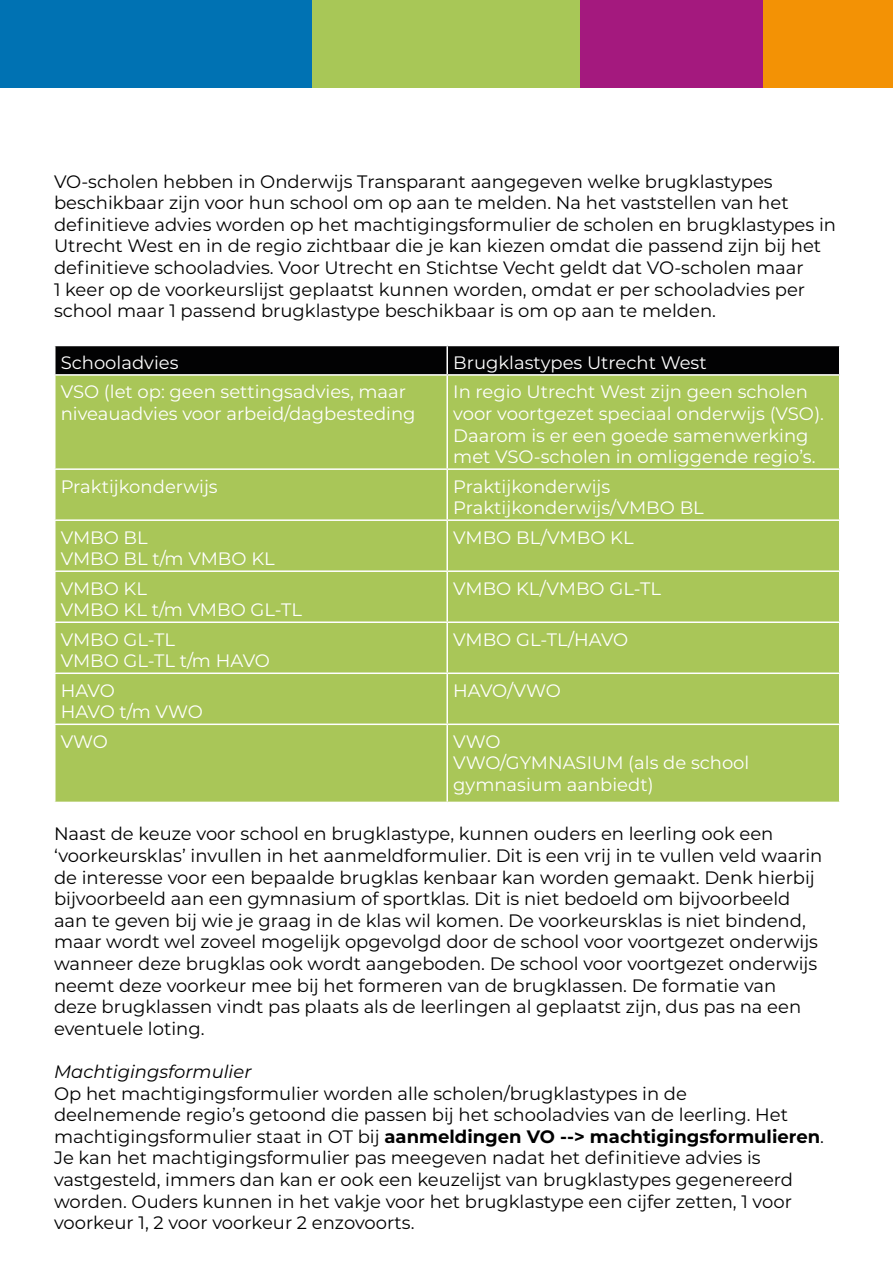
<style>
.page{position:relative;width:893px;height:1263px;background:#fff}
.page>*{position:absolute;margin:0;border:0;box-sizing:border-box;transform-origin:0 0}
.t1{font:18px/21.6px "Montserrat";color:#000}
.t2{font:18px/21.6px "Montserrat";color:#fff}
.t3{font:italic 18px "Montserrat";color:#000}
.t4{font:18px/21.6px "Montserrat";letter-spacing:-.02em;color:#fff}
.s1{font-weight:700}
</style>
<div class="page">
<div style="left:0;top:0;width:893px;height:88px;background:#f39205"></div>
<div style="left:0;top:0;width:762px;height:88px;background:#a4197e"></div>
<div style="left:0;top:0;width:580px;height:88px;background:#a8c757"></div>
<div style="left:0;top:0;width:311px;height:88px;background:#0072b3"></div>
<div style="left:56px;top:376px;width:783px;height:426px;background:#a9c658"></div>
<hr style="left:54px;top:570px;width:393px;height:2px;background:#fff">
<hr style="left:54px;top:468px;width:393px;height:2px;background:#fff">
<hr style="left:54px;top:519px;width:393px;height:2px;background:#fff">
<hr style="left:447px;top:519px;width:393px;height:2px;background:#fff">
<hr style="left:54px;top:672px;width:393px;height:2px;background:#fff">
<hr style="left:447px;top:672px;width:393px;height:2px;background:#fff">
<hr style="left:446px;top:376px;width:2px;height:92px;background:#fff">
<hr style="left:447px;top:468px;width:393px;height:2px;background:#fff">
<hr style="left:446px;top:470px;width:2px;height:49px;background:#fff">
<hr style="left:446px;top:521px;width:2px;height:49px;background:#fff">
<hr style="left:446px;top:623px;width:2px;height:49px;background:#fff">
<hr style="left:446px;top:674px;width:2px;height:49px;background:#fff">
<svg style="left:55px;top:345px;width:785px;height:29px;background:#0d0d0e"></svg>
<hr style="left:447px;top:570px;width:393px;height:2px;background:#fff">
<hr style="left:446px;top:572px;width:2px;height:49px;background:#fff">
<hr style="left:54px;top:621px;width:393px;height:2px;background:#fff">
<hr style="left:447px;top:621px;width:393px;height:2px;background:#fff">
<hr style="left:54px;top:723px;width:393px;height:2px;background:#fff">
<hr style="left:447px;top:723px;width:393px;height:2px;background:#fff">
<hr style="left:446px;top:725px;width:2px;height:77px;background:#fff">
<p class="t1" style="left:54px;top:170px;width:783px">VO-scholen hebben in Onderwijs Transparant aangegeven welke brugklastypes beschikbaar zijn voor hun school om op aan te melden. Na het vaststellen van het definitieve advies worden op het machtigingsformulier de scholen en brugklastypes in Utrecht West en in de regio zichtbaar die je kan kiezen omdat die passend zijn bij het definitieve schooladvies. Voor Utrecht en Stichtse Vecht geldt dat VO-scholen maar<br>1 keer op de voorkeurslijst geplaatst kunnen worden, omdat er per schooladvies per school maar 1 passend brugklastype beschikbaar is om op aan te melden.</p>
<p class="t2" style="left:61px;top:351px;width:119px">Schooladvies</p>
<p class="t2" style="left:453px;top:351px;width:255px">Brugklastypes Utrecht West</p>
<p class="t2" style="left:61px;top:380px;width:356px">VSO (let op: geen settingsadvies, maar niveauadvies voor arbeid/dagbesteding</p>
<p class="t2" style="left:453px;top:380px;width:372px">In regio Utrecht West zijn geen scholen voor voortgezet speciaal onderwijs (VSO).<br>Daarom is er een goede samenwerking met VSO-scholen in omliggende regio’s.</p>
<p class="t2" style="left:61px;top:475px;width:158px">Praktijkonderwijs</p>
<p class="t2" style="left:453px;top:475px;width:252px">Praktijkonderwijs<br>Praktijkonderwijs/VMBO BL</p>
<p class="t2" style="left:61px;top:526px;width:215px">VMBO BL<br>VMBO BL t/m VMBO KL</p>
<p class="t2" style="left:453px;top:526px;width:182px">VMBO BL/VMBO KL</p>
<p class="t2" style="left:61px;top:577px;width:243px">VMBO KL<br>VMBO KL t/m VMBO GL-TL</p>
<p class="t2" style="left:453px;top:577px;width:209px">VMBO KL/VMBO GL-TL</p>
<p class="t2" style="left:61px;top:628px;width:211px">VMBO GL-TL<br>VMBO GL-TL t/m HAVO</p>
<p class="t2" style="left:453px;top:628px;width:177px">VMBO GL-TL/HAVO</p>
<p class="t4" style="left:61px;top:679px;width:144px">HAVO<br>HAVO t/m VWO</p>
<p class="t2" style="left:453px;top:679px;width:109px">HAVO/VWO</p>
<p class="t2" style="left:61px;top:730px;width:49px">VWO</p>
<p class="t2" style="left:453px;top:730px;width:298px">VWO<br>VWO/GYMNASIUM (als de school gymnasium aanbiedt)</p>
<p class="t1" style="left:54px;top:822px;width:770px">Naast de keuze voor school en brugklastype, kunnen ouders en leerling ook een ‘voorkeursklas’ invullen in het aanmeldformulier. Dit is een vrij in te vullen veld waarin de interesse voor een bepaalde brugklas kenbaar kan worden gemaakt. Denk hierbij bijvoorbeeld aan een gymnasium of sportklas. Dit is niet bedoeld om bijvoorbeeld aan te geven bij wie je graag in de klas wil komen. De voorkeursklas is niet bindend, maar wordt wel zoveel mogelijk opgevolgd door de school voor voortgezet onderwijs wanneer deze brugklas ook wordt aangeboden. De school voor voortgezet onderwijs neemt deze voorkeur mee bij het formeren van de brugklassen. De formatie van deze brugklassen vindt pas plaats als de leerlingen al geplaatst zijn, dus pas na een eventuele loting.</p>
<p class="t3" style="left:54px;top:1059px;width:199px">Machtigingsformulier</p>
<p class="t1" style="left:54px;top:1082px;width:771px">Op het machtigingsformulier worden alle scholen/brugklastypes in de<br>deelnemende regio’s getoond die passen bij het schooladvies van de leerling. Het machtigingsformulier staat in OT bij <span class="s1">aanmeldingen VO --&gt; machtigingsformulieren</span>.<br>Je kan het machtigingsformulier pas meegeven nadat het definitieve advies is vastgesteld, immers dan kan er ook een keuzelijst van brugklastypes gegenereerd worden. Ouders kunnen in het vakje voor het brugklastype een cijfer zetten, 1 voor voorkeur 1, 2 voor voorkeur 2 enzovoorts.</p>
</div>
